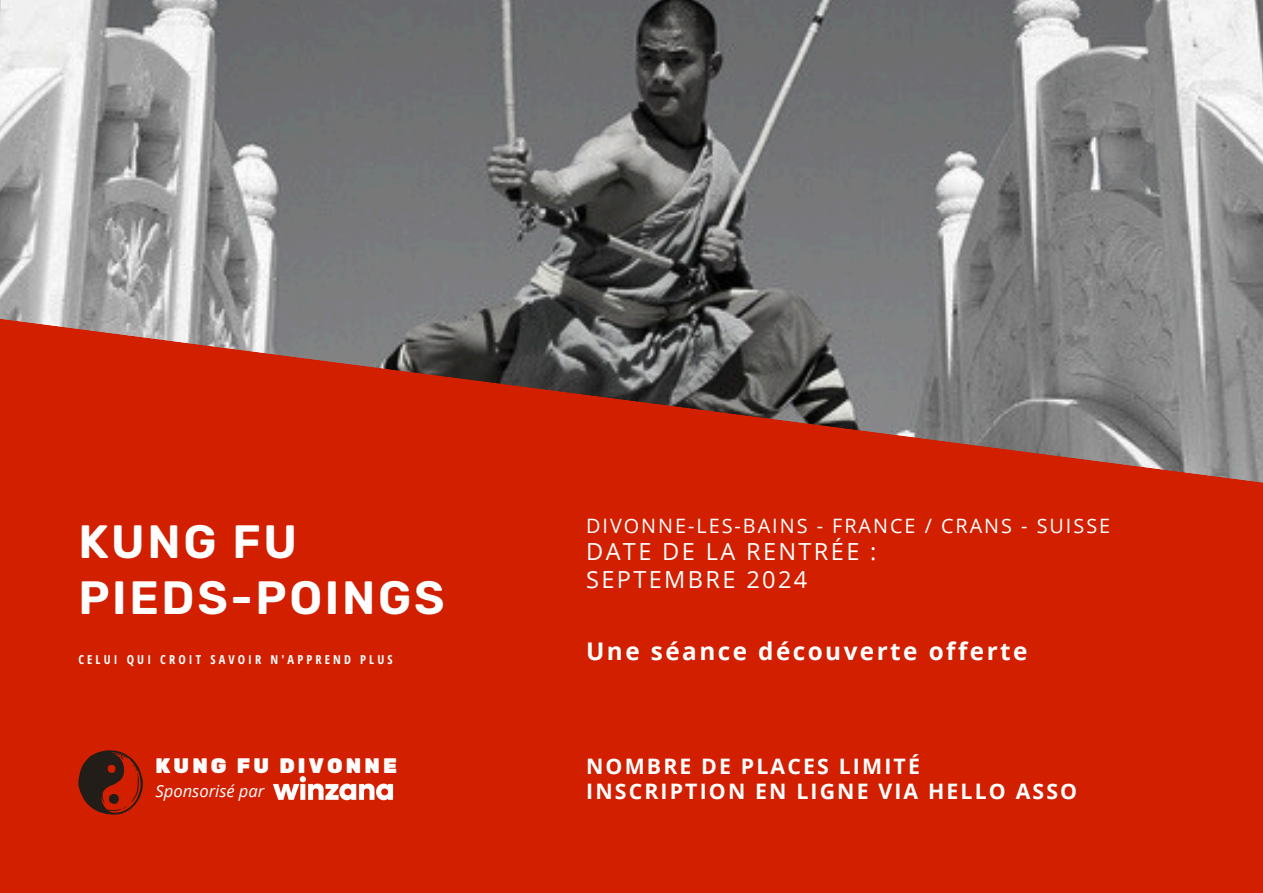
<style>
.page{position:relative;width:1263px;height:893px;background:#d11f00}
.page>*{position:absolute;margin:0;border:0;box-sizing:border-box;transform-origin:0 0}
.t1{font:600 46.65px/55.7px "Rubik";letter-spacing:.06em;color:#fff}
.t2{font:700 24.3px "Open Sans";letter-spacing:.1em;color:#fff}
.t3{font:23.55px/28.1px "Open Sans";letter-spacing:.1em;color:#fff}
.t4{font:700 21.3px/25.3px "Open Sans";letter-spacing:.1em;color:#fff}
.t5{font:900 20.92px "Rubik";letter-spacing:.15em;color:#fdfdfe}
.t6{font:19.8px "Open Sans";letter-spacing:.1em;color:#fff}
.t7{font:italic 16.58px "Open Sans";color:#fff}
.t8{font:700 12.45px "Open Sans Hebrew Condensed";letter-spacing:.25em;color:#fff}
</style>
<div class="page">
<img style="left:0;top:0;width:1263px;height:310px">
<svg style="left:0;top:310px;width:1263px;height:173px"></svg>
<svg style="left:78px;top:750px;width:65px;height:65px"></svg>
<img style="left:273px;top:776px;width:121px;height:25px">
<h1 class="t1" style="left:78px;top:514px;width:368px">KUNG FU<br>PIEDS-POINGS</h1>
<h5 class="t8" style="left:78px;top:650px;width:316px">CELUI QUI CROIT SAVOIR N'APPREND PLUS</h5>
<h3 class="t5" style="left:155px;top:753px;width:243px">KUNG FU DIVONNE</h3>
<p class="t7" style="left:155px;top:779px;width:110px">Sponsorisé par</p>
<p class="t6" style="left:586px;top:512px;width:525px">DIVONNE-LES-BAINS - FRANCE / CRANS - SUISSE</p>
<p class="t3" style="left:586px;top:537px;width:292px">DATE DE LA RENTRÉE :<br>SEPTEMBRE 2024</p>
<p class="t2" style="left:586px;top:634px;width:443px">Une séance découverte offerte</p>
<p class="t4" style="left:586px;top:753px;width:492px">NOMBRE DE PLACES LIMITÉ<br>INSCRIPTION EN LIGNE VIA HELLO ASSO</p>
</div>
